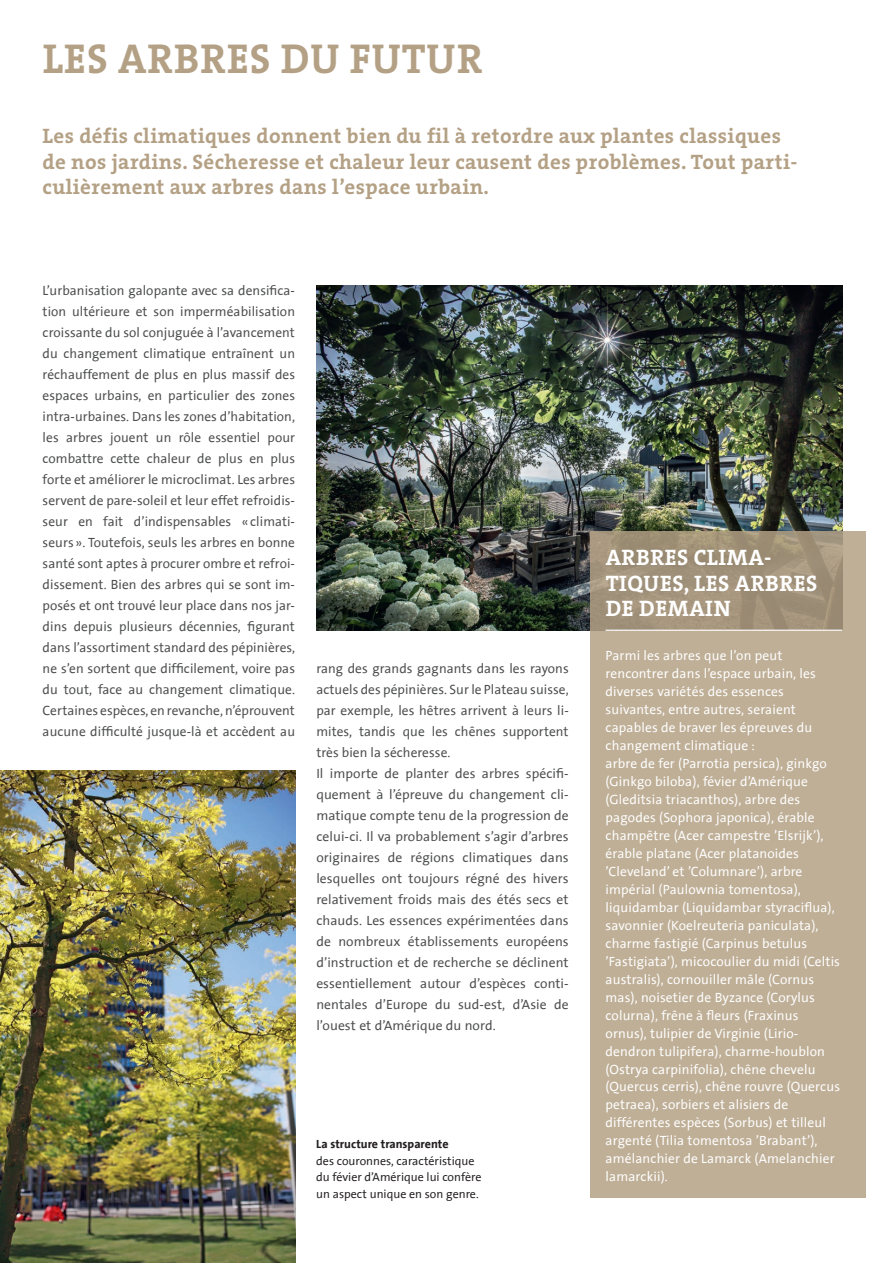
<style>
.page{position:relative;width:885px;height:1263px;background:#fff}
.page>*{position:absolute;margin:0;border:0;box-sizing:border-box;transform-origin:0 0}
.t1{font:42px "The Serif HP7 Bld";letter-spacing:.025em;color:#b4a185}
.t2{font:22.5px/25.5px "The Serif HP7 Bld";letter-spacing:.025em;color:#fff}
.t3{font:21px/25.5px "The Serif HP7 Bld";letter-spacing:.02em;color:#b4a185}
.t4{font:13.5px/21px "The Sans Office";letter-spacing:.005em;color:#4b4c4d;text-align:justify}
.t5{font:13.5px/18px "The Sans Office";letter-spacing:.01em;color:#fff}
.t6{font:12px/16.5px "The Sans Office";color:#231f20}
.t7{font:700 12px "The Sans Office";color:#231f20}
</style>
<div class="page">
<img style="left:0;top:770px;width:295px;height:493px">
<img style="left:316px;top:285px;width:526px;height:346px">
<svg style="left:590px;top:531px;width:275px;height:667px;background:#bbab93"></svg>
<hr style="left:605px;top:630px;width:237px;height:1px;background:#fff">
<h1 class="t1" style="left:43px;top:30px;width:441px">LES ARBRES DU FUTUR</h1>
<h3 class="t3" style="left:43px;top:123px;width:754px">Les défis climatiques donnent bien du fil à retordre aux plantes classiques de nos jardins. Sécheresse et chaleur leur causent des problèmes. Tout parti&shy;culièrement aux arbres dans l’espace urbain.</h3>
<p class="t4" style="left:43px;top:280px;width:254px">L’urbanisation galopante avec sa densifica&shy;tion ultérieure et son imperméabilisation croissante du sol conjuguée à l’avancement du changement climatique entraînent un réchauffement de plus en plus massif des espaces urbains, en particulier des zones intra-urbaines. Dans les zones d’habitation, les arbres jouent un rôle essentiel pour combattre cette chaleur de plus en plus forte et améliorer le microclimat. Les arbres servent de pare-soleil et leur effet refroidis&shy;seur en fait d’indispensables « climati&shy;seurs ». Toutefois, seuls les arbres en bonne santé sont aptes à procurer ombre et refroi&shy;dissement. Bien des arbres qui se sont im&shy;posés et ont trouvé leur place dans nos jar&shy;dins depuis plusieurs décennies, figurant dans l’assortiment standard des pépinières, ne s’en sortent que difficilement, voire pas du tout, face au changement climatique.<br>Certaines espèces, en revanche, n’éprouvent aucune difficulté jusque-là et accèdent au</p>
<p class="t4" style="left:316px;top:658px;width:254px;text-align:left">rang des grands gagnants dans les rayons actuels des pépinières. Sur le Plateau suisse, par exemple, les hêtres arrivent à leurs li&shy;mites, tandis que les chênes supportent très bien la sécheresse.<br>Il importe de planter des arbres spécifi&shy;quement à l’épreuve du changement cli&shy;matique compte tenu de la progression de celui-ci. Il va probablement s’agir d’arbres originaires de régions climatiques dans lesquelles ont toujours régné des hivers relativement froids mais des étés secs et chauds. Les essences expérimentées dans de nombreux établissements européens d’instruction et de recherche se déclinent essentiellement autour d’espèces conti&shy;nentales d’Europe du sud-est, d’Asie de l’ouest et d’Amérique du nord.</p>
<p class="t7" style="left:316px;top:1138px;width:134px">La structure transparente</p>
<p class="t6" style="left:316px;top:1153px;width:167px">des couronnes, caractéristique du févier d’Amérique lui confère un aspect unique en son genre.</p>
<h2 class="t2" style="left:605px;top:545px;width:213px">ARBRES CLIMA-<br>TIQUES, LES ARBRES<br>DE DEMAIN</h2>
<p class="t5" style="left:605px;top:646px;width:236px">Parmi les arbres que l’on peut rencontrer dans l’espace urbain, les diverses variétés des essences suivantes, entre autres, seraient capables de braver les épreuves du changement climatique :<br>arbre de fer (Parrotia persica), ginkgo (Ginkgo biloba), févier d’Amérique (Gleditsia triacanthos), arbre des pagodes (Sophora japonica), érable champêtre (Acer campestre ’Elsrijk’), érable platane (Acer platanoides ’Cleveland’ et ’Columnare’), arbre impérial (Paulownia tomentosa), liquidambar (Liquidambar styraciflua), savonnier (Koelreuteria paniculata), charme fastigié (Carpinus betulus ’Fastigiata’), micocoulier du midi (Celtis australis), cornouiller mâle (Cornus mas), noisetier de Byzance (Corylus colurna), frêne à fleurs (Fraxinus ornus), tulipier de Virginie (Lirio&shy;dendron tulipifera), charme-houblon (Ostrya carpinifolia), chêne chevelu (Quercus cerris), chêne rouvre (Quercus petraea), sorbiers et alisiers de différentes espèces (Sorbus) et tilleul argenté (Tilia tomentosa ’Brabant’), amélanchier de Lamarck (Amelanchier lamarckii).</p>
</div>
